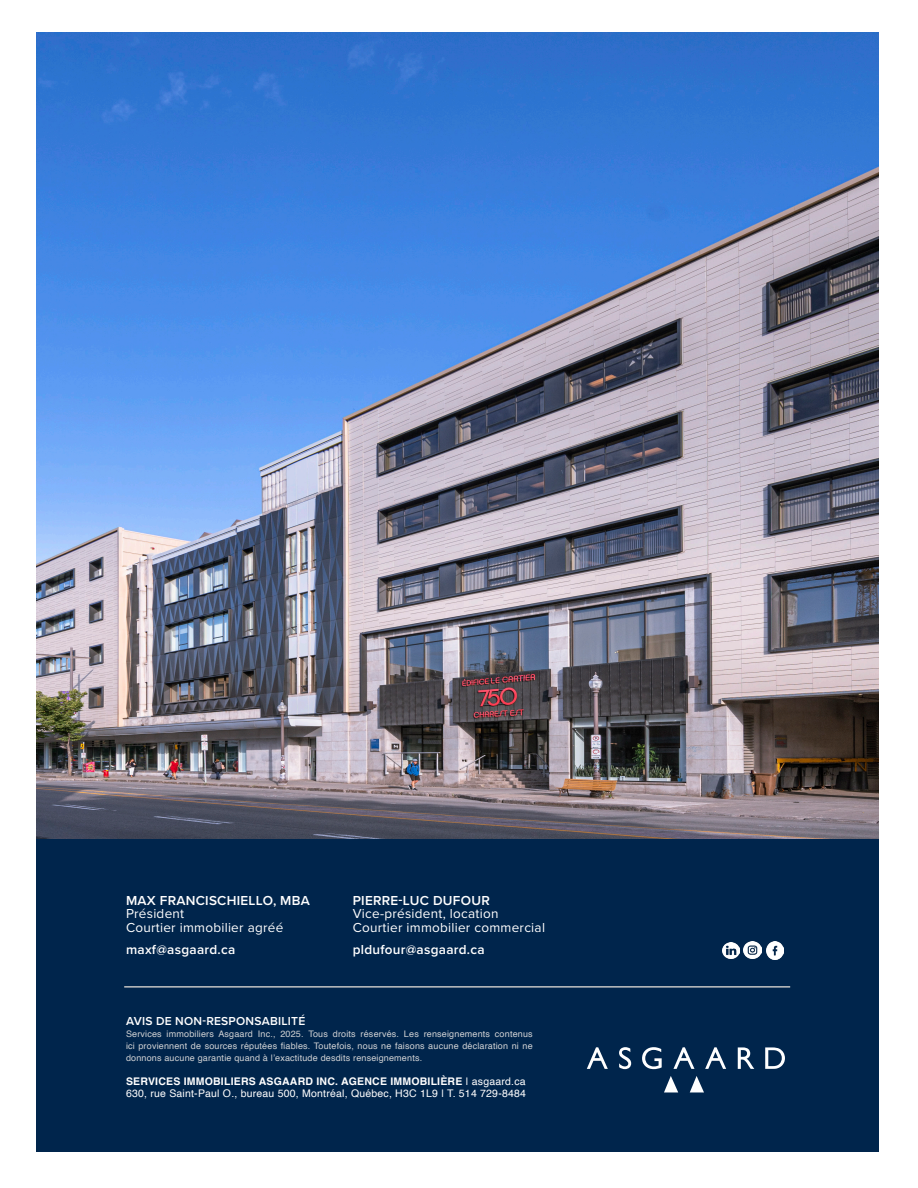
<style>
.page{position:relative;width:918px;height:1188px;background:#fff}
.page>*{position:absolute;margin:0;border:0;box-sizing:border-box;transform-origin:0 0}
.t1{font:13.5px "Proxima Nova";letter-spacing:.02em;color:#fff}
.t2{font:600 13.5px "Proxima Nova";letter-spacing:.02em;color:#fff}
.t3{font:600 12px "Proxima Nova";letter-spacing:.02em;color:#fff}
.t4{font:10.5px "Helvetica";letter-spacing:.02em;color:#fff}
.t5{font:700 10.5px "Helvetica";letter-spacing:.02em;color:#fff}
.t6{font:9px/12px "Helvetica";letter-spacing:.02em;color:#d1d2d4;text-align:justify}
.s1{font-weight:400}
</style>
<div class="page">
<img style="left:36px;top:32px;width:842px;height:808px">
<div style="left:36px;top:840px;width:842px;height:312px;background:#00254c"></div>
<svg style="left:619px;top:1047px;width:12px;height:22px"></svg>
<svg style="left:642px;top:1047px;width:20px;height:22px"></svg>
<svg style="left:738px;top:1047px;width:16px;height:22px"></svg>
<svg style="left:765px;top:1047px;width:20px;height:22px"></svg>
<svg style="left:587px;top:1047px;width:21px;height:22px"></svg>
<svg style="left:673px;top:1047px;width:22px;height:22px"></svg>
<svg style="left:705px;top:1047px;width:21px;height:22px"></svg>
<svg style="left:664px;top:1076px;width:14px;height:16px"></svg>
<svg style="left:690px;top:1076px;width:14px;height:16px"></svg>
<img style="left:723px;top:942px;width:16px;height:17px">
<img style="left:744px;top:942px;width:17px;height:17px">
<img style="left:766px;top:942px;width:17px;height:17px">
<hr style="left:124px;top:986px;width:666px;height:2px;background:#c3c3c3">
<p class="t2" style="left:126px;top:890px;width:185px">MAX FRANCISCHIELLO, MBA</p>
<p class="t1" style="left:126px;top:904px;width:60px">Président</p>
<p class="t1" style="left:126px;top:917px;width:159px">Courtier immobilier agréé</p>
<p class="t2" style="left:126px;top:940px;width:111px">maxf@asgaard.ca</p>
<p class="t2" style="left:353px;top:890px;width:139px">PIERRE-LUC DUFOUR</p>
<p class="t1" style="left:353px;top:904px;width:147px">Vice-président, location</p>
<p class="t1" style="left:353px;top:917px;width:194px">Courtier immobilier commercial</p>
<p class="t2" style="left:353px;top:940px;width:133px">pldufour@asgaard.ca</p>
<p class="t3" style="left:126px;top:1012px;width:181px">AVIS DE NON-RESPONSABILITÉ</p>
<p class="t6" style="left:126px;top:1028px;width:408px">Services immobiliers Asgaard Inc., 2025. Tous droits réservés. Les renseignements contenus ici proviennent de sources réputées fiables. Toutefois, nous ne faisons aucune déclaration ni ne donnons aucune garantie quand à l’exactitude desdits renseignements.</p>
<p class="t5" style="left:126px;top:1075px;width:401px">SERVICES IMMOBILIERS ASGAARD INC. AGENCE IMMOBILIÈRE <span class="s1">| asgaard.ca</span></p>
<p class="t4" style="left:126px;top:1085px;width:402px">630, rue Saint-Paul O., bureau 500, Montréal, Québec, H3C 1L9 | T. 514 729-8484</p>
</div>
